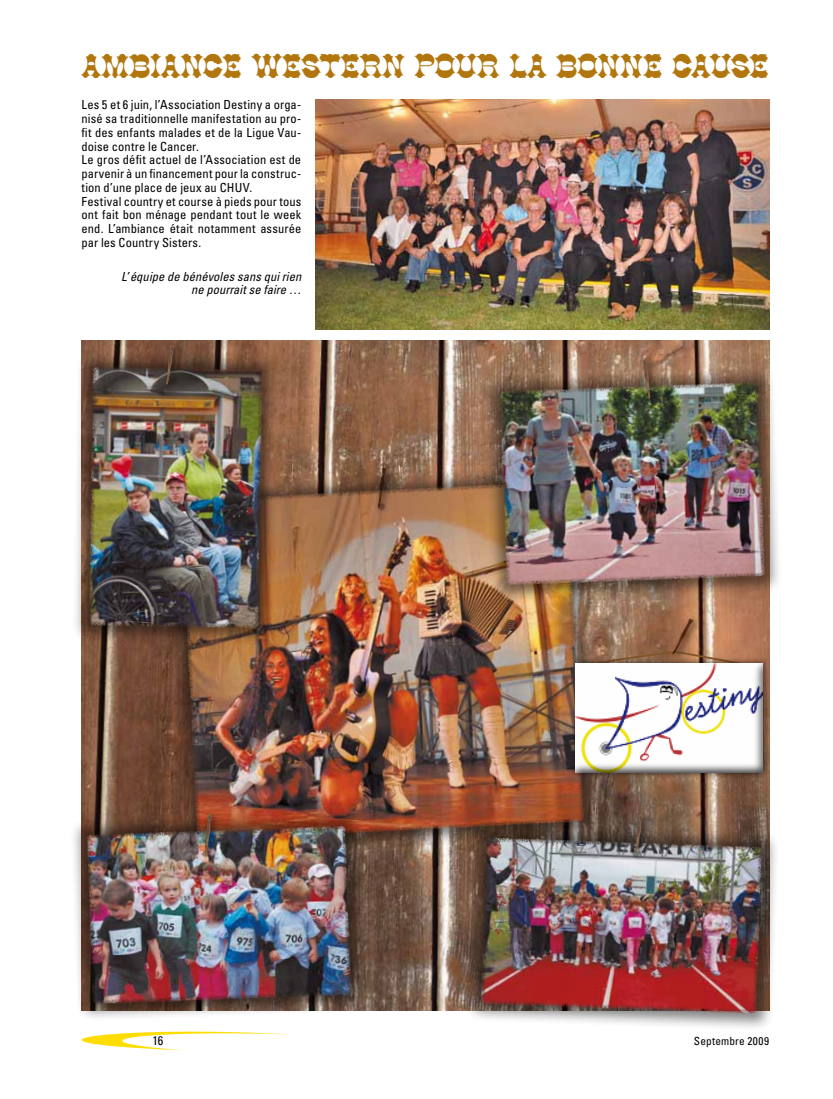
<style>
.page{position:relative;width:833px;height:1099px;background:#fff}
.page>*{position:absolute;margin:0;border:0;box-sizing:border-box;transform-origin:0 0}
.t1{font:32.5px "Cottonwood";letter-spacing:-.01em;color:#b1770e}
.t2{font:condensed 12.5px/13.8px "Univers";letter-spacing:.01em;color:#000}
.t3{font:italic condensed 12.5px/13.8px "Univers";letter-spacing:.005em;color:#000;text-align:right}
.t4{font:condensed 11.25px "Univers";letter-spacing:.02em;color:#000}
</style>
<div class="page">
<svg style="left:81px;top:1031px;width:211px;height:19px"></svg>
<img style="left:81px;top:340px;width:688px;height:670px">
<img style="left:315px;top:99px;width:454px;height:230px">
<div style="left:162px;top:462px;width:440px;height:396px;background:#000;opacity:.5"></div>
<img style="left:175px;top:474px;width:417px;height:373px">
<div style="left:69px;top:807px;width:299px;height:213px;background:#000;opacity:.5"></div>
<img style="left:81px;top:820px;width:277px;height:190px">
<div style="left:463px;top:819px;width:317px;height:211px;background:#000;opacity:.5"></div>
<img style="left:476px;top:832px;width:293px;height:188px">
<div style="left:482px;top:364px;width:300px;height:238px;background:#000;opacity:.5"></div>
<img style="left:494px;top:377px;width:277px;height:214px">
<div style="left:71px;top:349px;width:208px;height:296px;background:#000;opacity:.5"></div>
<img style="left:83px;top:361px;width:185px;height:274px">
<svg style="left:158px;top:382px;width:3px;height:4px"></svg>
<div style="left:161px;top:341px;width:21px;height:52px;background:#000;opacity:.75"></div>
<img style="left:166px;top:345px;width:9px;height:40px">
<svg style="left:648px;top:419px;width:12px;height:11px"></svg>
<div style="left:638px;top:355px;width:20px;height:52px;background:#000;opacity:.75"></div>
<img style="left:642px;top:359px;width:8px;height:40px">
<div style="left:201px;top:810px;width:19px;height:52px;background:#000;opacity:.75"></div>
<img style="left:205px;top:814px;width:7px;height:40px">
<div style="left:630px;top:810px;width:21px;height:52px;background:#000;opacity:.75"></div>
<img style="left:635px;top:814px;width:8px;height:40px">
<div style="left:373px;top:463px;width:21px;height:53px;background:#000;opacity:.75"></div>
<img style="left:378px;top:468px;width:9px;height:39px">
<svg style="left:593px;top:650px;width:149px;height:6px"></svg>
<div style="left:568px;top:656px;width:201px;height:123px;background:#000;opacity:.75"></div>
<div style="left:574px;top:663px;width:190px;height:110px;background:#000;opacity:.75"></div>
<div style="left:667px;top:614px;width:34px;height:48px;background:#000;opacity:.75"></div>
<img style="left:672px;top:619px;width:21px;height:35px">
<h1 class="t1" style="left:81px;top:47px;width:689px">AMBIANCE WESTERN POUR LA BONNE CAUSE</h1>
<p class="t2" style="left:81px;top:98px;width:221px">Les 5 et 6 juin, l’Association Destiny a orga&shy;nisé sa traditionnelle manifestation au pro&shy;fit des enfants malades et de la Ligue Vau&shy;doise contre le Cancer.<br>Le gros défit actuel de l’Association est de parvenir à un financement pour la construc&shy;tion d’une place de jeux au CHUV.<br>Festival country et course à pieds pour tous ont fait bon ménage pendant tout le week end. L’ambiance était notamment assurée par les Country Sisters.</p>
<p class="t3" style="left:121px;top:269px;width:182px">L’équipe de bénévoles sans qui rien ne pourrait se faire …</p>
<p class="t2" style="left:152px;top:1033px;width:13px">16</p>
<p class="t4" style="left:694px;top:1033px;width:77px">Septembre 2009</p>
</div>
